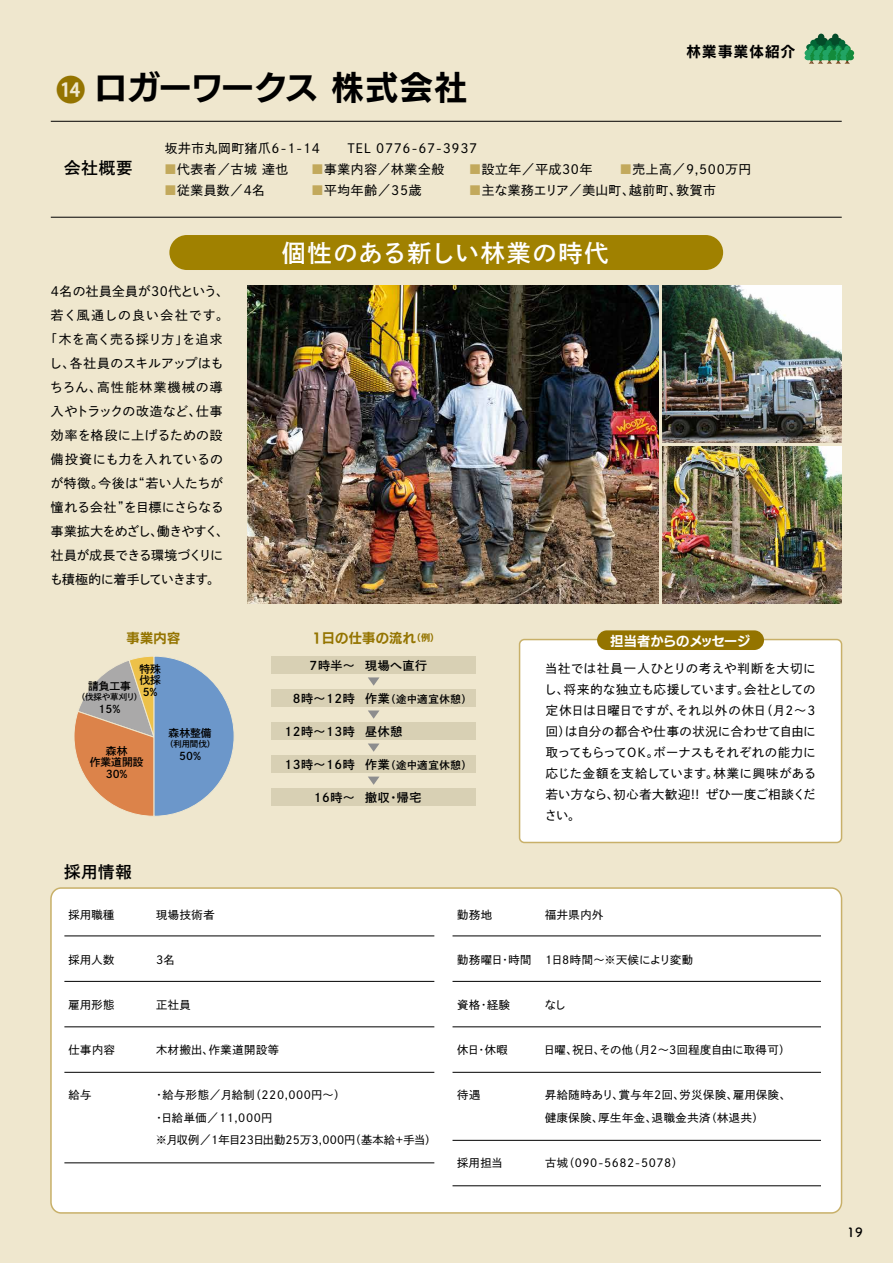
<style>
.page{position:relative;width:893px;height:1263px;background:#efe7ce}
.page>*{position:absolute;margin:0;border:0;box-sizing:border-box;transform-origin:0 0}
.t1{font:33px "UD Kakugo Large Pr 6 N B";letter-spacing:-.02em;color:#000}
.t2{font:24px "P Shuei Go Kin Std B";letter-spacing:.065em;color:#fff}
.t3{font:16.5px "P Shuei Go Kin Std B";letter-spacing:.05em;color:#000}
.t4{font:14.4px "UD Kakugo Large Pr 6 N B";letter-spacing:.095em;color:#000}
.t5{font:13.2px "UD Kakugo Large Pr 6 N B";letter-spacing:.025em;color:#947400}
.t6{font:13.2px "UD Kakugo Large Pr 6 N B";letter-spacing:-.01em;color:#fff}
.t7{font:12.75px/24px "P Shuei Go Kin Std M";letter-spacing:.04em;color:#000;text-align:center}
.t8{font:12.75px "Tsuku A Rd Gothic Std B";color:#000}
.t9{font:12.3px/21px "P Shuei Go Kin Std M";letter-spacing:.03em;color:#000;text-align:justify}
.t10{font:12px "P Shuei Go Kin Std B";letter-spacing:.05em;color:#000}
.t11{font:11.25px/22.5px "P Shuei Go Kin Std M";letter-spacing:.05em;color:#000}
.t12{font:11.25px/22.5px "P Shuei Go Kin Std M";letter-spacing:.015em;color:#000}
.t13{font:11.25px "P Shuei Go Kin Std M";letter-spacing:-.01em;color:#000}
.t14{font:10.8px/11.6px "P Shuei Go Kin Std B";color:#000;text-align:center}
.t15{font:8.4px "P Shuei Go Kin Std B";letter-spacing:-.005em;color:#000}
.s1{color:#c2a95c}
.s2{font-size:9px}
.s3{font-size:10.5px}
</style>
<div class="page">
<svg style="left:805px;top:34px;width:49px;height:30px"></svg>
<img style="left:662px;top:285px;width:179px;height:157px">
<img style="left:662px;top:447px;width:179px;height:157px">
<img style="left:248px;top:285px;width:410px;height:319px">
<hr style="left:51px;top:217px;width:791px;height:1px;background:#000">
<hr style="left:51px;top:121px;width:791px;height:1px;background:#000">
<div style="left:169px;top:235px;width:554px;height:35px;background:#a08100;border-radius:17px"></div>
<div style="left:51px;top:888px;width:790px;height:325px;background:#fff;border-radius:10px"></div>
<div style="left:50px;top:887px;width:792px;height:327px;border:2px solid #c8b069;border-radius:10px"></div>
<hr style="left:64px;top:936px;width:370px;height:1px;background:#000">
<hr style="left:452px;top:1026px;width:369px;height:1px;background:#000">
<hr style="left:452px;top:981px;width:369px;height:1px;background:#000">
<hr style="left:452px;top:936px;width:369px;height:1px;background:#000">
<hr style="left:452px;top:1072px;width:369px;height:1px;background:#000">
<hr style="left:452px;top:1140px;width:369px;height:1px;background:#000">
<hr style="left:452px;top:1185px;width:369px;height:1px;background:#000">
<hr style="left:64px;top:981px;width:370px;height:1px;background:#000">
<hr style="left:64px;top:1026px;width:370px;height:1px;background:#000">
<hr style="left:64px;top:1072px;width:370px;height:1px;background:#000">
<hr style="left:64px;top:1162px;width:370px;height:1px;background:#000">
<div style="left:272px;top:657px;width:204px;height:17px;background:#d8d0b4"></div>
<div style="left:272px;top:689px;width:204px;height:17px;background:#d8d0b4"></div>
<div style="left:272px;top:722px;width:204px;height:17px;background:#d8d0b4"></div>
<div style="left:272px;top:755px;width:204px;height:17px;background:#d8d0b4"></div>
<div style="left:272px;top:788px;width:204px;height:17px;background:#d8d0b4"></div>
<svg style="left:368px;top:677px;width:11px;height:9px"></svg>
<svg style="left:368px;top:710px;width:11px;height:9px"></svg>
<svg style="left:368px;top:743px;width:11px;height:9px"></svg>
<svg style="left:368px;top:776px;width:11px;height:9px"></svg>
<svg style="left:74px;top:656px;width:160px;height:160px"></svg>
<div style="left:520px;top:639px;width:321px;height:203px;background:#fff;border-radius:5px"></div>
<div style="left:519px;top:639px;width:323px;height:204px;border:2px solid #c8b069;border-radius:5px"></div>
<div style="left:597px;top:630px;width:167px;height:20px;background:#947400;border-radius:10px"></div>
<h1 class="t1" style="left:95px;top:70px;width:374px">ロガーワークス 株式会社</h1>
<p class="t4" style="left:686px;top:44px;width:110px">林業事業体紹介</p>
<p class="t3" style="left:64px;top:156px;width:70px">会社概要</p>
<p class="t7" style="left:165px;top:137px;width:314px">坂井市丸岡町猪爪6-1-14　　TEL 0776-67-3937</p>
<p class="t7" style="left:164px;top:158px;width:126px"><span class="s1">■</span>代表者／古城 達也</p>
<p class="t7" style="left:311px;top:158px;width:134px"><span class="s1">■</span>事業内容／林業全般</p>
<p class="t7" style="left:469px;top:158px;width:284px"><span class="s1">■</span>設立年／平成30年　　<span class="s1">■</span>売上高／9,500万円</p>
<p class="t7" style="left:164px;top:179px;width:103px"><span class="s1">■</span>従業員数／4名</p>
<p class="t7" style="left:311px;top:179px;width:112px"><span class="s1">■</span>平均年齢／35歳</p>
<p class="t7" style="left:469px;top:179px;width:249px"><span class="s1">■</span>主な業務エリア／美山町、越前町、敦賀市</p>
<h2 class="t2" style="left:282px;top:236px;width:328px">個性のある新しい林業の時代</h2>
<p class="t7" style="left:45px;top:279px;width:186px">4名の社員全員が30代という、若く風通しの良い会社です。「木を高く売る採り方」を追求し、各社員のスキルアップはもちろん、高性能林業機械の導入やトラックの改造など、仕事効率を格段に上げるための設備投資にも力を入れているのが特徴。今後は“若い人たちが憧れる会社”を目標にさらなる事業拡大をめざし、働きやすく、社員が成長できる環境づくりにも積極的に着手していきます。</p>
<p class="t5" style="left:312px;top:630px;width:129px">1日の仕事の流れ<span class="s2">（例）</span></p>
<p class="t10" style="left:310px;top:657px;width:119px">7時半～ 現場へ直行</p>
<p class="t10" style="left:293px;top:690px;width:180px">8時～12時 作業<span class="s3">（途中適宜休憩）</span></p>
<p class="t10" style="left:285px;top:723px;width:119px">12時～13時 昼休憩</p>
<p class="t10" style="left:285px;top:756px;width:189px">13時～16時 作業<span class="s3">（途中適宜休憩）</span></p>
<p class="t10" style="left:314px;top:789px;width:109px">16時～ 撤収・帰宅</p>
<p class="t5" style="left:127px;top:630px;width:55px">事業内容</p>
<p class="t6" style="left:610px;top:633px;width:142px">担当者からのメッセージ</p>
<p class="t14" style="left:139px;top:662px;width:23px">特殊伐採<br>5%</p>
<p class="t9" style="left:544px;top:658px;width:273px">当社では社員一人ひとりの考えや判断を大切にし、将来的な独立も応援しています。会社としての定休日は日曜日ですが、それ以外の休日（月2～3回）は自分の都合や仕事の状況に合わせて自由に取ってもらってOK。ボーナスもそれぞれの能力に応じた金額を支給しています。林業に興味がある若い方なら、初心者大歓迎!! ぜひ一度ご相談ください。</p>
<p class="t14" style="left:88px;top:680px;width:44px">請負工事</p>
<p class="t15" style="left:77px;top:691px;width:67px">（伐採や草刈り）</p>
<p class="t14" style="left:99px;top:703px;width:23px">15%</p>
<p class="t14" style="left:90px;top:745px;width:55px">森林<br>作業道開設<br>30%</p>
<p class="t14" style="left:169px;top:727px;width:44px">森林整備</p>
<p class="t15" style="left:165px;top:738px;width:52px">（利用間伐）</p>
<p class="t14" style="left:179px;top:750px;width:23px">50%</p>
<p class="t3" style="left:64px;top:860px;width:69px">採用情報</p>
<p class="t11" style="left:68px;top:903px;width:48px">採用職種</p>
<p class="t11" style="left:156px;top:903px;width:60px">現場技術者</p>
<p class="t11" style="left:68px;top:948px;width:48px">採用人数</p>
<p class="t11" style="left:156px;top:948px;width:20px">3名</p>
<p class="t11" style="left:68px;top:993px;width:48px">雇用形態</p>
<p class="t11" style="left:156px;top:993px;width:36px">正社員</p>
<p class="t11" style="left:68px;top:1038px;width:48px">仕事内容</p>
<p class="t11" style="left:156px;top:1038px;width:124px">木材搬出、作業道開設等</p>
<p class="t11" style="left:68px;top:1083px;width:25px">給与</p>
<p class="t12" style="left:153px;top:1083px;width:284px">・給与形態／月給制（220,000円～）<br>・日給単価／11,000円<br>※月収例／1年目23日出勤25万3,000円（基本給+手当）</p>
<p class="t11" style="left:457px;top:903px;width:36px">勤務地</p>
<p class="t11" style="left:545px;top:903px;width:60px">福井県内外</p>
<p class="t11" style="left:457px;top:948px;width:237px">勤務曜日・時間 1日8時間～※天候により変動</p>
<p class="t11" style="left:457px;top:993px;width:54px">資格・経験</p>
<p class="t11" style="left:545px;top:993px;width:23px">なし</p>
<p class="t11" style="left:457px;top:1038px;width:52px">休日・休暇</p>
<p class="t13" style="left:544px;top:1042px;width:248px">日曜、祝日、その他（月2～3回程度自由に取得可）</p>
<p class="t11" style="left:457px;top:1083px;width:25px">待遇</p>
<p class="t11" style="left:545px;top:1083px;width:247px">昇給随時あり、賞与年2回、労災保険、雇用保険、健康保険、厚生年金、退職金共済（林退共）</p>
<p class="t11" style="left:457px;top:1151px;width:47px">採用担当</p>
<p class="t11" style="left:545px;top:1151px;width:140px">古城（090-5682-5078）</p>
<p class="t8" style="left:847px;top:1222px;width:17px">19</p>
</div>
